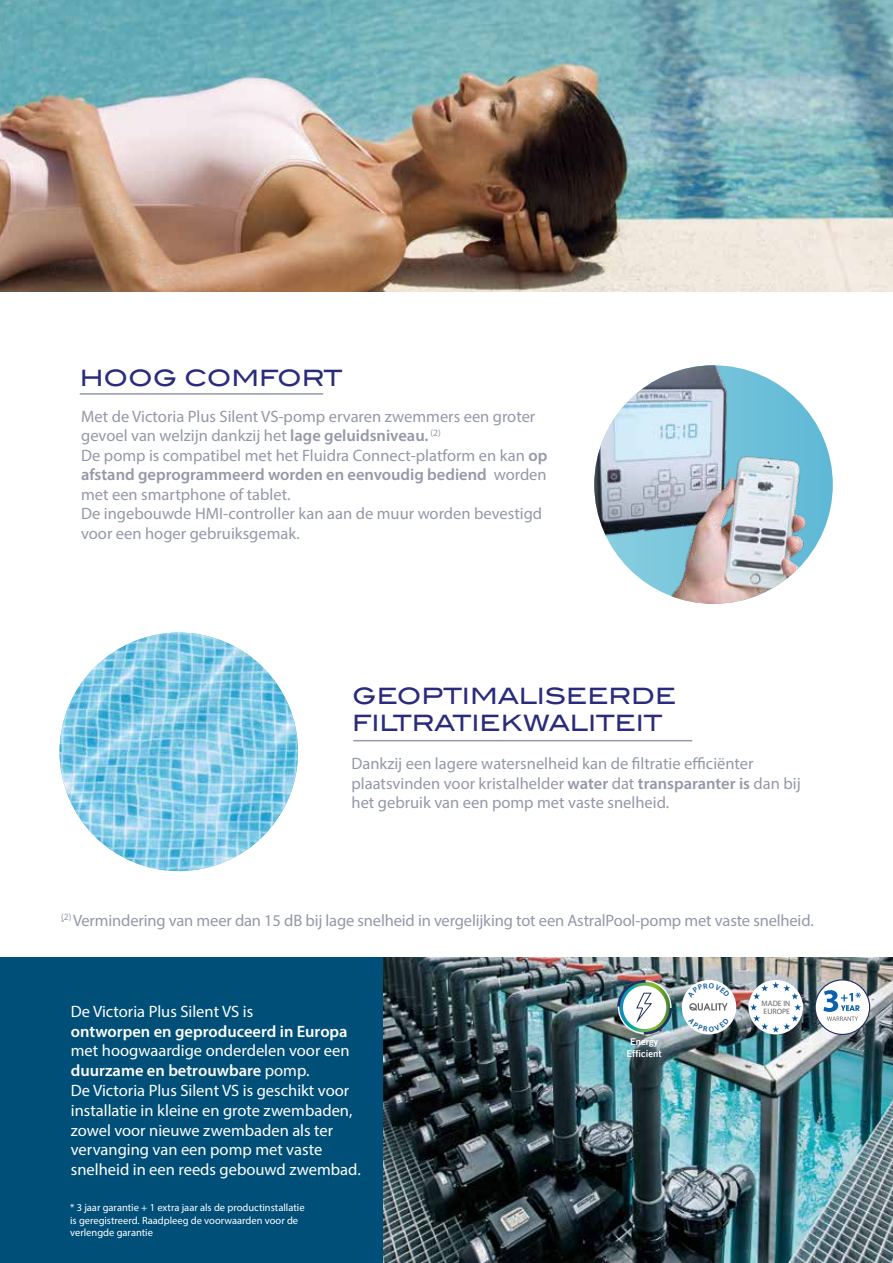
<style>
.page{position:relative;width:893px;height:1263px;background:#fff}
.page>*{position:absolute;margin:0;border:0;box-sizing:border-box;transform-origin:0 0}
.t1{font:22.5px/27px "Blair ITC Std";letter-spacing:-.01em;color:#2a2b7c}
.t2{font:16.5px/19.5px "Myriad Pro";color:#9498a8}
.t3{font:16.5px/19.8px "Myriad Pro";color:#fff}
.t4{font:600 16.5px "Myriad Pro";color:#fff}
.t5{font:10.5px/12.6px "Myriad Pro";color:#fff}
.t6{font:9.45px/11.2px "Trade Gothic LT Bold Two";color:#fff;text-align:center}
.t7{font:7.8px/7.8px "Myriad Pro";color:#636463}
.s1{font-weight:600}
</style>
<div class="page">
<div style="left:0;top:958px;width:893px;height:305px;background:#004f79"></div>
<img style="left:384px;top:958px;width:509px;height:305px">
<hr style="left:80px;top:393px;width:243px;height:2px;background:#9498a8">
<img style="left:0;top:0;width:893px;height:291px">
<img style="left:594px;top:365px;width:239px;height:239px;border-radius:119px">
<hr style="left:353px;top:740px;width:339px;height:1px;background:#9498a8">
<img style="left:60px;top:632px;width:238px;height:239px;border-radius:119px">
<div style="left:682px;top:980px;width:54px;height:54px;background:#fff;border-radius:50%"></div>
<svg style="left:748px;top:980px;width:55px;height:54px"></svg>
<svg style="left:750px;top:982px;width:51px;height:50px;background:#d8dfe5"></svg>
<div style="left:815px;top:980px;width:55px;height:54px;background:#fff;border-radius:50%"></div>
<div style="left:814px;top:979px;width:56px;height:56px;border:1px solid #24305f;border-radius:50%"></div>
<svg style="left:823px;top:990px;width:38px;height:31px"></svg>
<img style="left:616px;top:979px;width:58px;height:57px">
<svg style="left:688px;top:983px;width:42px;height:27px"></svg>
<svg style="left:688px;top:1024px;width:41px;height:8px"></svg>
<h1 class="t1" style="left:80px;top:364px;width:264px">HOOG COMFORT</h1>
<p class="t2" style="left:81px;top:406px;width:468px">Met de Victoria Plus Silent VS-pomp ervaren zwemmers een groter gevoel van welzijn dankzij het <span class="s1">lage geluidsniveau.</span> <sup>(2)<br></sup>De pomp is compatibel met het Fluidra Connect-platform en kan <span class="s1">op afstand geprogrammeerd worden en eenvoudig bediend</span> worden met een smartphone of tablet.<br>De ingebouwde HMI-controller kan aan de muur worden bevestigd voor een hoger gebruiksgemak.</p>
<h1 class="t1" style="left:352px;top:683px;width:325px">GEOPTIMALISEERDE<br>FILTRATIEKWALITEIT</h1>
<p class="t2" style="left:351px;top:754px;width:451px">Dankzij een lagere watersnelheid kan de filtratie efficiënter plaatsvinden voor kristalhelder <span class="s1">water</span> dat <span class="s1">transparanter is</span> dan bij het gebruik van een pomp met vaste snelheid.</p>
<p class="t2" style="left:61px;top:910px;width:754px"><sup>(2)</sup> Vermindering van meer dan 15 dB bij lage snelheid in vergelijking tot een AstralPool-pomp met vaste snelheid.</p>
<p class="t3" style="left:71px;top:1001px;width:184px">De Victoria Plus Silent VS is</p>
<p class="t4" style="left:71px;top:1020px;width:278px">ontworpen en geproduceerd in Europa</p>
<p class="t3" style="left:71px;top:1041px;width:291px">met hoogwaardige onderdelen voor een <span class="s1">duurzame en betrouwbare</span> pomp.<br>De Victoria Plus Silent VS is geschikt voor installatie in kleine en grote zwembaden, zowel voor nieuwe zwembaden als ter vervanging van een pomp met vaste snelheid in een reeds gebouwd zwembad.</p>
<p class="t5" style="left:70px;top:1201px;width:236px">* 3 jaar garantie + 1 extra jaar als de productinstallatie is geregistreerd. Raadpleeg de voorwaarden voor de verlengde garantie</p>
<p class="t6" style="left:626px;top:1036px;width:37px">Energy<br>Efficient</p>
<p class="t7" style="left:762px;top:999px;width:30px">MADE IN<br>EUROPE</p>
</div>
